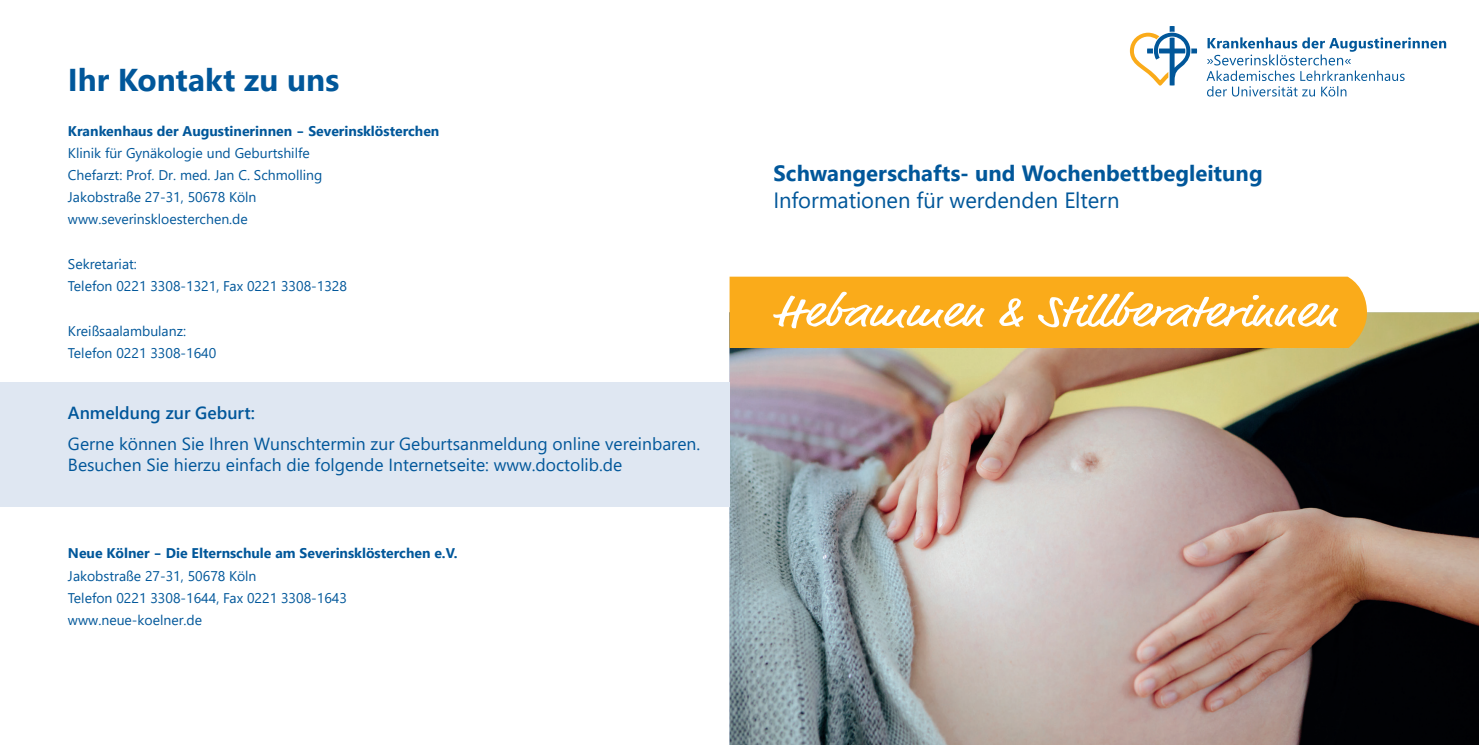
<style>
.page{position:relative;width:1479px;height:745px;background:#fff}
.page>*{position:absolute;margin:0;border:0;box-sizing:border-box;transform-origin:0 0}
.t1{font:44.1px "Market Offc";color:#fff;scale:1.2 1}
.t2{font:700 31.5px "Segoe UI";color:#01579a}
.t3{font:700 22.05px "Segoe UI";letter-spacing:.005em;color:#01579a}
.t4{font:22.05px "Segoe UI";letter-spacing:-.005em;color:#01579a}
.t5{font:17.5px/21px "Segoe UI";color:#01579a}
.t6{font:600 17.5px "Segoe UI";color:#01579a}
.t7{font:14px/22.2px "Segoe UI";color:#01579a}
.t8{font:700 14px "Segoe UI";color:#01579a}
</style>
<div class="page">
<img style="left:729px;top:312px;width:749px;height:432px">
<div style="left:729px;top:276px;width:637px;height:72px;background:#faab1a"></div>
<svg style="left:1129px;top:26px;width:67px;height:59px"></svg>
<svg style="left:1206px;top:37px;width:239px;height:59px"></svg>
<div style="left:0;top:382px;width:729px;height:124px;background:#dfe7f2"></div>
<h2 class="t2" style="left:68px;top:50px;width:273px">Ihr Kontakt zu uns</h2>
<p class="t8" style="left:68px;top:117px;width:373px">Krankenhaus der Augustinerinnen - Severinsklösterchen</p>
<p class="t7" style="left:68px;top:140px;width:256px">Klinik für Gynäkologie und Geburtshilfe Chefarzt: Prof. Dr. med. Jan C. Schmolling Jakobstraße 27-31, 50678 Köln www.severinskloesterchen.de</p>
<p class="t7" style="left:68px;top:251px;width:280px">Sekretariat:<br>Telefon 0221 3308-1321, Fax 0221 3308-1328</p>
<p class="t7" style="left:68px;top:318px;width:150px">Kreißsaalambulanz:<br>Telefon 0221 3308-1640</p>
<p class="t6" style="left:68px;top:396px;width:189px">Anmeldung zur Geburt:</p>
<p class="t5" style="left:68px;top:432px;width:633px">Gerne können Sie Ihren Wunschtermin zur Geburtsanmeldung online vereinbaren.<br>Besuchen Sie hierzu einfach die folgende Internetseite: www.doctolib.de</p>
<p class="t8" style="left:68px;top:539px;width:391px">Neue Kölner - Die Elternschule am Severinsklösterchen e.V.</p>
<p class="t7" style="left:68px;top:563px;width:280px">Jakobstraße 27-31, 50678 Köln<br>Telefon 0221 3308-1644, Fax 0221 3308-1643 www.neue-koelner.de</p>
<h3 class="t3" style="left:773px;top:152px;width:490px">Schwangerschafts- und Wochenbettbegleitung</h3>
<h3 class="t4" style="left:773px;top:179px;width:347px">Informationen für werdenden Eltern</h3>
<h1 class="t1" style="left:773px;top:285px;width:470px">Hebammen &amp; Stillberaterinnen</h1>
</div>
